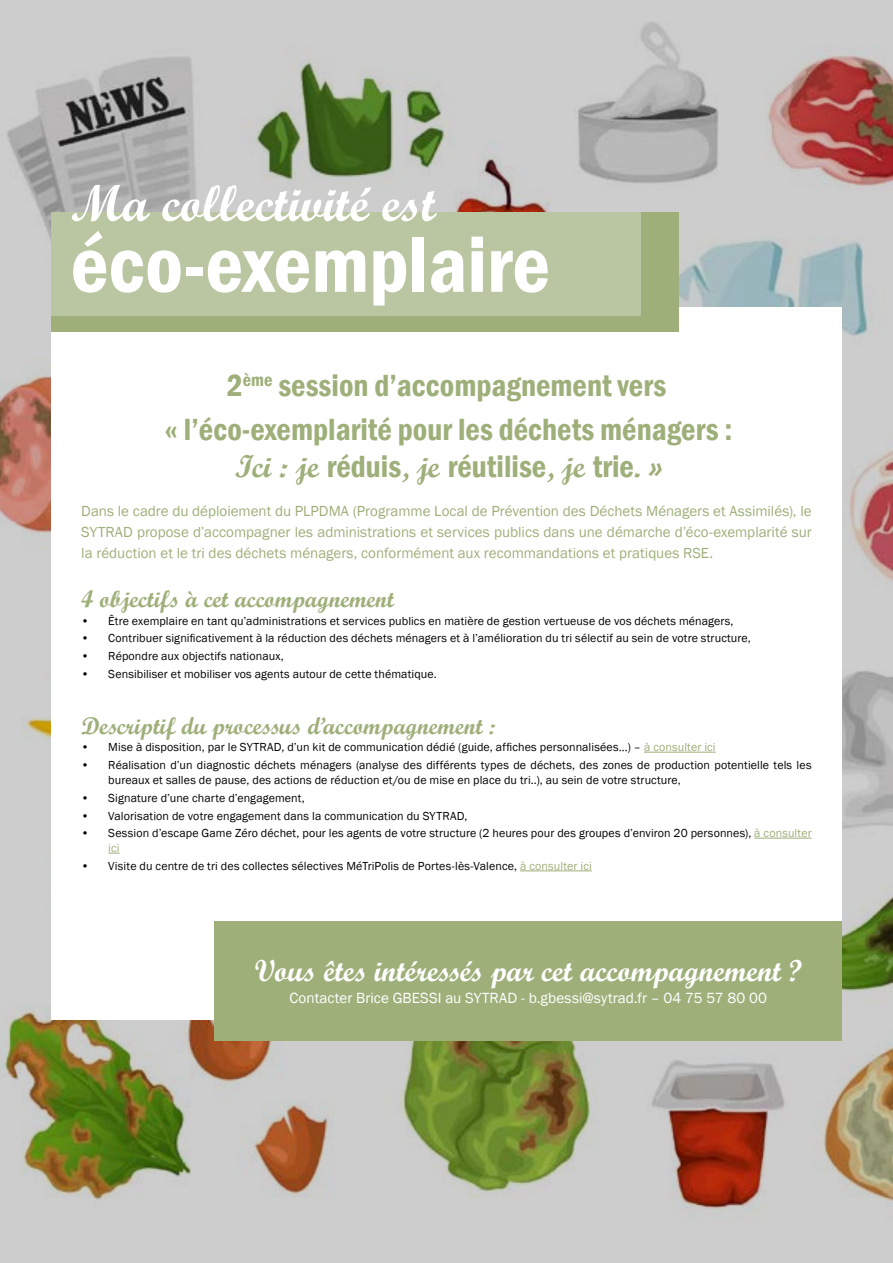
<style>
.page{position:relative;width:893px;height:1263px;background:#fff}
.page>*{position:absolute;margin:0;border:0;box-sizing:border-box;transform-origin:0 0}
.t1{font:600 condensed 82.35px "Franklin Gothic";color:#fff}
.t2{font:51.45px "Script MT Bold";color:#fff}
.t3{font:600 condensed 31.5px/37.8px "Franklin Gothic";color:#9eaf7a;text-align:center}
.t4{font:30.3px "Script MT Bold";color:#fff}
.t5{font:24px "Script MT Bold";color:#9eaf7a}
.t6{font:15.15px "Franklin Gothic";letter-spacing:.005em;color:#fff}
.t7{font:15px/21px "Franklin Gothic";color:#9eaf7a;text-align:justify}
.t8{font:12px/15px "Franklin Gothic";letter-spacing:.01em;color:#020203}
.s1{font-family:"Script MT Bold";font-weight:400;font-stretch:normal}
.s2{color:#9eaf7a}
</style>
<div class="page">
<img style="left:0;top:0;width:893px;height:1263px">
<div style="left:51px;top:307px;width:791px;height:712px;background:#fff"></div>
<div style="left:51px;top:212px;width:627px;height:120px;background:#9eaf7a"></div>
<div style="left:51px;top:212px;width:589px;height:103px;background:#bac6a1"></div>
<hr style="left:644px;top:752px;width:72px;height:1px;background:#9eaf7a">
<hr style="left:754px;top:838px;width:58px;height:1px;background:#9eaf7a">
<svg style="left:108px;top:853px;width:12px;height:1px"></svg>
<hr style="left:520px;top:870px;width:72px;height:1px;background:#9eaf7a">
<div style="left:215px;top:921px;width:627px;height:120px;background:#9eaf7a"></div>
<h2 class="t2" style="left:71px;top:172px;width:367px">Ma collectivité est</h2>
<h1 class="t1" style="left:71px;top:209px;width:481px">éco-exemplaire</h1>
<h3 class="t3" style="left:227px;top:366px;width:441px">2<sup>ème</sup> session d’accompagnement vers</h3>
<h3 class="t3" style="left:164px;top:410px;width:570px">« l’éco-exemplarité pour les déchets ménagers :<br><span class="s1">Ici : je</span> réduis<span class="s1">, je</span> réutilise<span class="s1">, je</span> trie<span class="s1">. »</span></h3>
<p class="t7" style="left:81px;top:501px;width:732px">Dans le cadre du déploiement du PLPDMA (Programme Local de Prévention des Déchets Ménagers et Assimilés), le SYTRAD propose d’accompagner les administrations et services publics dans une démarche d’éco-exemplarité sur la réduction et le tri des déchets ménagers, conformément aux recommandations et pratiques RSE.</p>
<h3 class="t5" style="left:81px;top:584px;width:314px">4 objectifs à cet accompagnement</h3>
<p class="t8" style="left:81px;top:613px;width:654px">• Être exemplaire en tant qu’administrations et services publics en matière de gestion vertueuse de vos déchets ménagers,</p>
<p class="t8" style="left:81px;top:631px;width:671px">• Contribuer significativement à la réduction des déchets ménagers et à l’amélioration du tri sélectif au sein de votre structure,</p>
<p class="t8" style="left:81px;top:649px;width:204px">• Répondre aux objectifs nationaux,</p>
<p class="t8" style="left:81px;top:666px;width:357px">• Sensibiliser et mobiliser vos agents autour de cette thématique.</p>
<h3 class="t5" style="left:81px;top:711px;width:416px">Descriptif du processus d’accompagnement :</h3>
<p class="t8" style="left:81px;top:740px;width:636px">• Mise à disposition, par le SYTRAD, d’un kit de communication dédié (guide, affiches personnalisées…) – <span class="s2">à consulter ici</span></p>
<p class="t8" style="left:108px;top:758px;width:705px;text-indent:-27px">• Réalisation d’un diagnostic déchets ménagers (analyse des différents types de déchets, des zones de production potentielle tels les bureaux et salles de pause, des actions de réduction et/ou de mise en place du tri..), au sein de votre structure,</p>
<p class="t8" style="left:81px;top:790px;width:225px">• Signature d’une charte d’engagement,</p>
<p class="t8" style="left:81px;top:808px;width:388px">• Valorisation de votre engagement dans la communication du SYTRAD,</p>
<p class="t8" style="left:108px;top:826px;width:705px;text-indent:-27px">• Session d’escape Game Zéro déchet, pour les agents de votre structure (2 heures pour des groupes d’environ 20 personnes), <span class="s2">à consulter ici</span></p>
<p class="t8" style="left:81px;top:859px;width:512px">• Visite du centre de tri des collectes sélectives MéTriPolis de Portes-lès-Valence, <span class="s2">à consulter ici</span></p>
<h3 class="t4" style="left:255px;top:952px;width:549px">Vous êtes intéressés par cet accompagnement ?</h3>
<p class="t6" style="left:290px;top:988px;width:479px">Contacter Brice GBESSI au SYTRAD - b.gbessi@sytrad.fr – 04 75 57 80 00</p>
</div>
